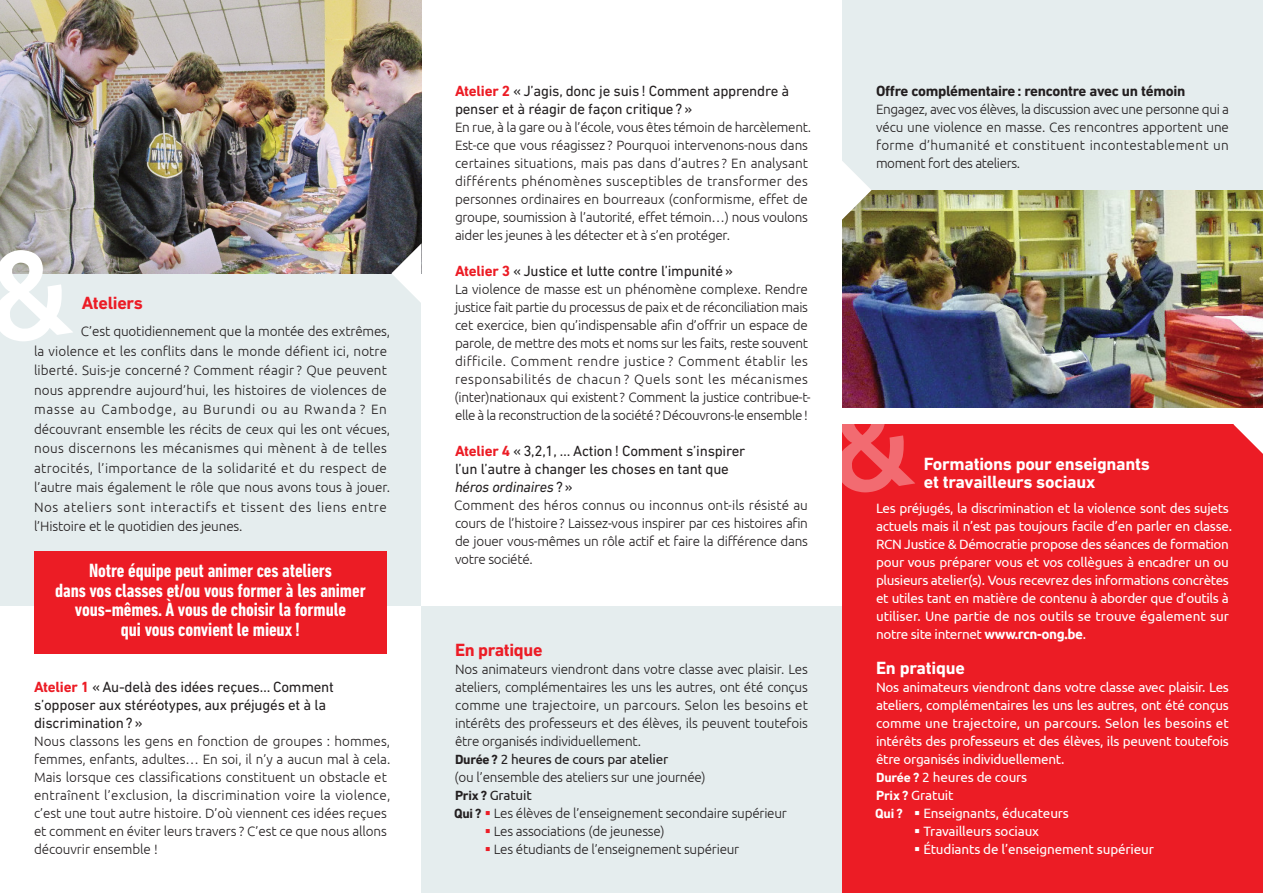
<style>
.page{position:relative;width:1263px;height:893px;background:#fff}
.page>*{position:absolute;margin:0;border:0;box-sizing:border-box;transform-origin:0 0}
.t1{font:700 condensed 19.5px/19.5px "DIN Next LT Pro";letter-spacing:-.005em;color:#fff;text-align:center}
.t2{font:700 18px/18px "DIN Next LT Pro";letter-spacing:-.015em;color:#fff}
.t3{font:700 18px "DIN Next LT Pro";letter-spacing:-.02em;color:#ec1c25}
.t4{font:15px/18px "DIN Next LT Pro";letter-spacing:-.015em;color:#231f20}
.t5{font:700 15px "DIN Next LT Pro";letter-spacing:-.02em;color:#231f20}
.t6{font:300 13.5px/18px "Ubuntu";letter-spacing:-.005em;color:#231f20}
.t7{font:13.5px/18px "Ubuntu";letter-spacing:-.02em;color:#fff}
.t8{font:300 13.5px/18px "Ubuntu";letter-spacing:-.025em;color:#231f20}
.t9{font:13.5px "Ubuntu";letter-spacing:-.015em;color:#231f20}
.t10{font:700 13.5px "DIN Next LT Pro";color:#fff}
.s1{font-weight:700;color:#ec1c25}
.s2{font-style:italic}
.s3{font-family:"DIN Next LT Pro";font-weight:700}
.s4{font-weight:700}
</style>
<div class="page">
<div style="left:0;top:113px;width:421px;height:493px;background:#e5edee"></div>
<div style="left:421px;top:606px;width:421px;height:287px;background:#e5edee"></div>
<div style="left:842px;top:0;width:421px;height:197px;background:#e5edee"></div>
<div style="left:842px;top:424px;width:421px;height:469px;background:#ec1c25"></div>
<svg style="left:842px;top:424px;width:73px;height:68px"></svg>
<svg style="left:1233px;top:424px;width:30px;height:30px"></svg>
<img style="left:0;top:0;width:421px;height:273px">
<img style="left:842px;top:190px;width:421px;height:218px">
<svg style="left:391px;top:243px;width:30px;height:59px"></svg>
<svg style="left:842px;top:161px;width:29px;height:59px"></svg>
<div style="left:34px;top:551px;width:353px;height:103px;background:#ec1c25"></div>
<svg style="left:0;top:250px;width:73px;height:91px"></svg>
<h2 class="t3" style="left:82px;top:296px;width:63px">Ateliers</h2>
<p class="t6" style="left:34px;top:323px;width:358px;line-height:19.5px;text-indent:47px">C’est quotidiennement que la montée des extrêmes, la violence et les conflits dans le monde défient ici, notre liberté. Suis-je concerné ? Comment réagir ? Que peuvent nous apprendre aujourd’hui, les histoires de violences de masse au Cambodge, au Burundi ou au Rwanda ? En découvrant ensemble les récits de ceux qui les ont vécues, nous discernons les mécanismes qui mènent à de telles atrocités, l’importance de la solidarité et du respect de l’autre mais également le rôle que nous avons tous à jouer.<br>Nos ateliers sont interactifs et tissent des liens entre l’Histoire et le quotidien des jeunes.</p>
<h1 class="t1" style="left:55px;top:562px;width:312px">Notre équipe peut animer ces ateliers<br>dans vos classes et/ou vous former à les animer vous-mêmes. À vous de choisir la formule<br>qui vous convient le mieux !</h1>
<p class="t4" style="left:34px;top:679px;width:301px"><span class="s1">Atelier 1</span> « Au-delà des idées reçues… Comment s’opposer aux stéréotypes, aux préjugés et à la discrimination ? »</p>
<p class="t6" style="left:34px;top:732px;width:358px">Nous classons les gens en fonction de groupes : hommes, femmes, enfants, adultes… En soi, il n’y a aucun mal à cela.<br>Mais lorsque ces classifications constituent un obstacle et entraînent l’exclusion, la discrimination voire la violence, c’est une tout autre histoire. D’où viennent ces idées reçues et comment en éviter leurs travers ? C’est ce que nous allons découvrir ensemble !</p>
<p class="t4" style="left:455px;top:83px;width:336px"><span class="s1">Atelier 2</span> « J’agis, donc je suis! Comment apprendre à penser et à réagir de façon critique ? »</p>
<p class="t6" style="left:455px;top:119px;width:358px">En rue, à la gare ou à l’école, vous êtes témoin de harcèlement.<br>Est-ce que vous réagissez ? Pourquoi intervenons-nous dans certaines situations, mais pas dans d’autres ? En analysant différents phénomènes susceptibles de transformer des personnes ordinaires en bourreaux (conformisme, effet de groupe, soumission à l’autorité, effet témoin…) nous voulons aider les jeunes à les détecter et à s’en protéger.</p>
<p class="t4" style="left:455px;top:263px;width:280px"><span class="s1">Atelier 3</span> « Justice et lutte contre l’impunité »</p>
<p class="t8" style="left:455px;top:281px;width:357px">La violence de masse est un phénomène complexe. Rendre justice fait partie du processus de paix et de réconciliation mais cet exercice, bien qu’indispensable afin d’offrir un espace de parole, de mettre des mots et noms sur les faits, reste souvent difficile. Comment rendre justice ? Comment établir les responsabilités de chacun ? Quels sont les mécanismes (inter)nationaux qui existent ? Comment la justice contribue-t&shy;elle à la reconstruction de la société ? Découvrons-le ensemble!</p>
<p class="t4" style="left:455px;top:443px;width:292px"><span class="s1">Atelier 4</span> « 3,2,1, … Action! Comment s’inspirer l’un l’autre à changer les choses en tant que <span class="s2">héros ordinaires</span> ? »</p>
<p class="t6" style="left:454px;top:497px;width:355px;text-align:justify">Comment des héros connus ou inconnus ont-ils résisté au cours de l’histoire ? Laissez-vous inspirer par ces histoires afin de jouer vous-mêmes un rôle actif et faire la différence dans votre société.</p>
<h2 class="t3" style="left:455px;top:642px;width:89px">En pratique</h2>
<p class="t6" style="left:455px;top:661px;width:354px">Nos animateurs viendront dans votre classe avec plaisir. Les</p>
<p class="t6" style="left:455px;top:679px;width:354px">ateliers, complémentaires les uns les autres, ont été conçus</p>
<p class="t6" style="left:455px;top:697px;width:354px">comme une trajectoire, un parcours. Selon les besoins et</p>
<p class="t6" style="left:455px;top:715px;width:354px">intérêts des professeurs et des élèves, ils peuvent toutefois</p>
<p class="t6" style="left:455px;top:733px;width:188px">être organisés individuellement.</p>
<p class="t9" style="left:455px;top:753px;width:215px"><span class="s3">Durée ?</span> 2 heures de cours par atelier</p>
<p class="t6" style="left:455px;top:769px;width:253px">(ou l’ensemble des ateliers sur une journée)</p>
<p class="t9" style="left:455px;top:789px;width:78px"><span class="s3">Prix ?</span> Gratuit</p>
<p class="t6" style="left:454px;top:805px;width:334px"><span class="s3">Qui ?</span> Les élèves de l’enseignement secondaire supérieur</p>
<p class="t6" style="left:494px;top:823px;width:172px">Les associations (de jeunesse)</p>
<p class="t6" style="left:494px;top:841px;width:247px">Les étudiants de l’enseignement supérieur</p>
<p class="t5" style="left:876px;top:85px;width:311px">Offre complémentaire: rencontre avec un témoin</p>
<p class="t6" style="left:876px;top:101px;width:354px;text-align:justify">Engagez, avec vos élèves, la discussion avec une personne qui a vécu une violence en masse. Ces rencontres apportent une forme d’humanité et constituent incontestablement un moment fort des ateliers.</p>
<h2 class="t2" style="left:924px;top:456px;width:228px">Formations pour enseignants et travailleurs sociaux</h2>
<p class="t7" style="left:876px;top:500px;width:357px">Les préjugés, la discrimination et la violence sont des sujets actuels mais il n’est pas toujours facile d’en parler en classe.<br>RCN Justice &amp; Démocratie propose des séances de formation pour vous préparer vous et vos collègues à encadrer un ou plusieurs atelier(s). Vous recevrez des informations concrètes et utiles tant en matière de contenu à aborder que d’outils à utiliser. Une partie de nos outils se trouve également sur notre site internet <span class="s4">www.rcn-ong.be</span>.</p>
<h2 class="t2" style="left:876px;top:660px;width:91px">En pratique</h2>
<p class="t7" style="left:876px;top:678px;width:354px">Nos animateurs viendront dans votre classe avec plaisir. Les ateliers, complémentaires les uns les autres, ont été conçus comme une trajectoire, un parcours. Selon les besoins et intérêts des professeurs et des élèves, ils peuvent toutefois être organisés individuellement.<br><span class="s3">Durée ?</span> 2 heures de cours<br><span class="s3">Prix ?</span> Gratuit</p>
<p class="t10" style="left:875px;top:807px;width:29px">Qui ?</p>
<p class="t7" style="left:923px;top:804px;width:232px">Enseignants, éducateurs<br>Travailleurs sociaux<br>Étudiants de l’enseignement supérieur</p>
</div>
